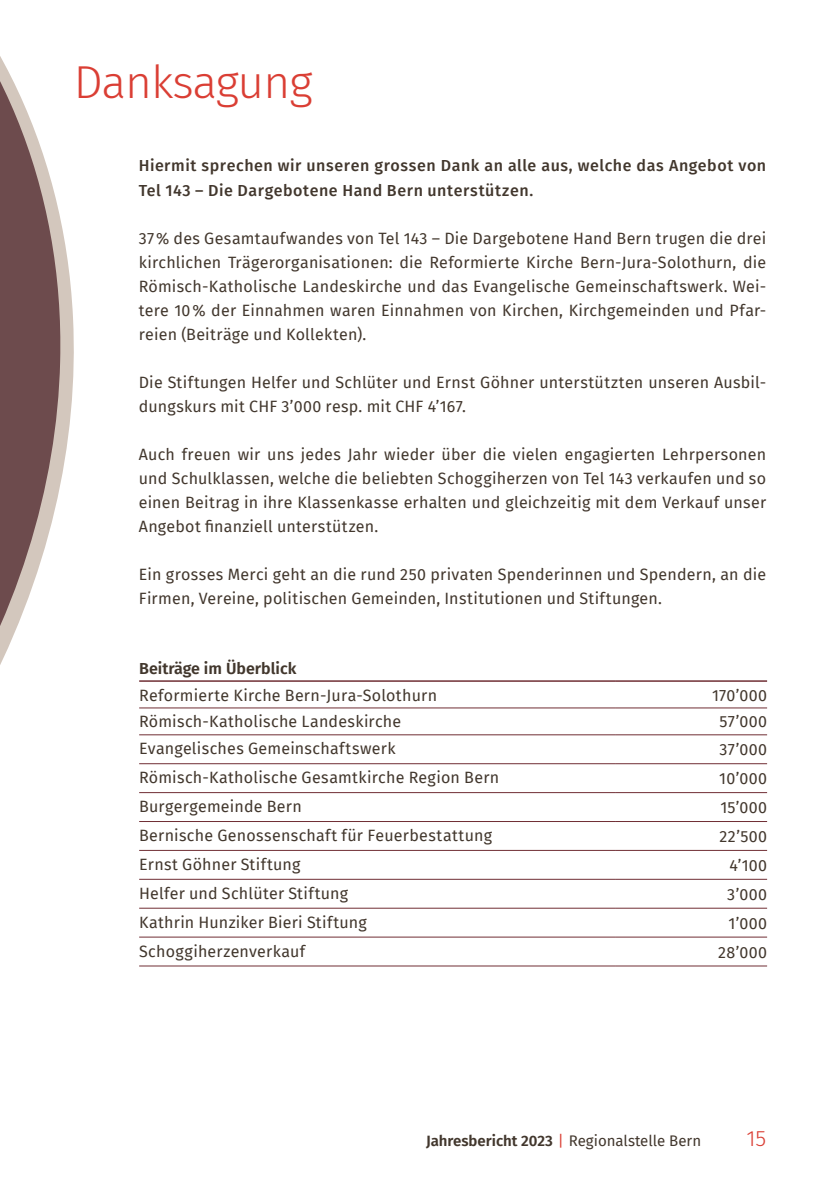
<style>
.page{position:relative;width:840px;height:1191px;background:#fff}
.page>*{position:absolute;margin:0;border:0;box-sizing:border-box;transform-origin:0 0}
.t1{font:300 46px "Fira Sans";letter-spacing:-.025em;color:#da3e34}
.t2{font:300 22px "Fira Sans";color:#da3e34}
.t3{font:16px/24px "Fira Sans";letter-spacing:.015em;color:#42372d;text-align:justify}
.t4{font:500 16px/24px "Fira Sans";letter-spacing:.035em;color:#42372d}
.t5{font:600 16px "Fira Sans";color:#42372d}
.t6{font:15px "Fira Sans";color:#42372d}
.s1{font-weight:600}
.s2{color:#da3e34}
</style>
<div class="page">
<svg style="left:69px;top:272px;width:5px;height:156px"></svg>
<svg style="left:0;top:56px;width:69px;height:609px;fill:#6d4b4d"></svg>
<svg style="left:615px;top:708px;width:151px;height:230px"></svg>
<hr style="left:615px;top:680px;width:151px;height:2px;background:#702e34">
<hr style="left:139px;top:707px;width:476px;height:1px;background:#702e34">
<hr style="left:615px;top:707px;width:151px;height:1px;background:#702e34">
<hr style="left:139px;top:734px;width:476px;height:1px;background:#702e34">
<hr style="left:615px;top:734px;width:151px;height:1px;background:#702e34">
<hr style="left:139px;top:763px;width:476px;height:1px;background:#702e34">
<hr style="left:615px;top:763px;width:151px;height:1px;background:#702e34">
<hr style="left:139px;top:792px;width:476px;height:1px;background:#702e34">
<hr style="left:615px;top:792px;width:151px;height:1px;background:#702e34">
<hr style="left:139px;top:821px;width:476px;height:1px;background:#702e34">
<hr style="left:615px;top:821px;width:151px;height:1px;background:#702e34">
<hr style="left:139px;top:850px;width:476px;height:1px;background:#702e34">
<hr style="left:615px;top:850px;width:151px;height:1px;background:#702e34">
<hr style="left:139px;top:879px;width:476px;height:1px;background:#702e34">
<hr style="left:615px;top:879px;width:151px;height:1px;background:#702e34">
<hr style="left:139px;top:908px;width:476px;height:1px;background:#702e34">
<hr style="left:615px;top:908px;width:151px;height:1px;background:#702e34">
<hr style="left:139px;top:936px;width:476px;height:1px;background:#702e34">
<hr style="left:615px;top:936px;width:151px;height:1px;background:#702e34">
<hr style="left:139px;top:965px;width:476px;height:1px;background:#702e34">
<hr style="left:615px;top:965px;width:151px;height:1px;background:#702e34">
<hr style="left:139px;top:680px;width:476px;height:2px;background:#702e34">
<h1 class="t1" style="left:74px;top:49px;width:240px">Danksagung</h1>
<p class="t4" style="left:139px;top:153px;width:628px">Hiermit sprechen wir unseren grossen Dank an alle aus, welche das Angebot von<br>Tel 143 – Die Dargebotene Hand Bern unterstützen.</p>
<p class="t3" style="left:139px;top:225px;width:628px">37% des Gesamtaufwandes von Tel 143 – Die Dargebotene Hand Bern trugen die drei kirchlichen Trägerorganisationen: die Reformierte Kirche Bern-Jura-Solothurn, die Römisch-Katholische Landeskirche und das Evangelische Gemeinschaftswerk. Wei&shy;tere 10% der Einnahmen waren Einnahmen von Kirchen, Kirchgemeinden und Pfar&shy;reien (Beiträge und Kollekten).</p>
<p class="t3" style="left:139px;top:369px;width:628px">Die Stiftungen Helfer und Schlüter und Ernst Göhner unterstützten unseren Ausbil&shy;dungskurs mit CHF 3’000 resp. mit CHF 4’167.</p>
<p class="t3" style="left:139px;top:441px;width:628px">Auch freuen wir uns jedes Jahr wieder über die vielen engagierten Lehrpersonen und Schulklassen, welche die beliebten Schoggiherzen von Tel 143 verkaufen und so einen Beitrag in ihre Klassenkasse erhalten und gleichzeitig mit dem Verkauf unser Angebot finanziell unterstützen.</p>
<p class="t3" style="left:139px;top:561px;width:628px">Ein grosses Merci geht an die rund 250 privaten Spenderinnen und Spendern, an die<br>Firmen, Vereine, politischen Gemeinden, Institutionen und Stiftungen.</p>
<p class="t5" style="left:139px;top:655px;width:158px">Beiträge im Überblick</p>
<p class="t3" style="left:139px;top:682px;width:299px">Reformierte Kirche Bern-Jura-Solothurn</p>
<p class="t3" style="left:711px;top:682px;width:56px">170’000</p>
<p class="t3" style="left:139px;top:709px;width:263px">Römisch-Katholische Landeskirche</p>
<p class="t3" style="left:719px;top:709px;width:49px">57’000</p>
<p class="t3" style="left:139px;top:736px;width:258px">Evangelisches Gemeinschaftswerk</p>
<p class="t3" style="left:719px;top:737px;width:49px">37’000</p>
<p class="t3" style="left:139px;top:765px;width:361px">Römisch-Katholische Gesamtkirche Region Bern</p>
<p class="t3" style="left:719px;top:766px;width:49px">10’000</p>
<p class="t3" style="left:139px;top:794px;width:164px">Burgergemeinde Bern</p>
<p class="t3" style="left:720px;top:795px;width:48px">15’000</p>
<p class="t3" style="left:139px;top:823px;width:354px">Bernische Genossenschaft für Feuerbestattung</p>
<p class="t3" style="left:719px;top:824px;width:49px">22’500</p>
<p class="t3" style="left:139px;top:852px;width:163px">Ernst Göhner Stiftung</p>
<p class="t3" style="left:729px;top:853px;width:39px">4’100</p>
<p class="t3" style="left:139px;top:880px;width:210px">Helfer und Schlüter Stiftung</p>
<p class="t3" style="left:726px;top:881px;width:41px">3’000</p>
<p class="t3" style="left:139px;top:909px;width:229px">Kathrin Hunziker Bieri Stiftung</p>
<p class="t3" style="left:728px;top:910px;width:40px">1’000</p>
<p class="t3" style="left:139px;top:938px;width:167px">Schoggiherzenverkauf</p>
<p class="t3" style="left:717px;top:939px;width:50px">28’000</p>
<p class="t6" style="left:426px;top:1129px;width:276px"><span class="s1">Jahresbericht 2023</span> <span class="s2">|</span> Regionalstelle Bern</p>
<h2 class="t2" style="left:746px;top:1122px;width:21px">15</h2>
</div>
